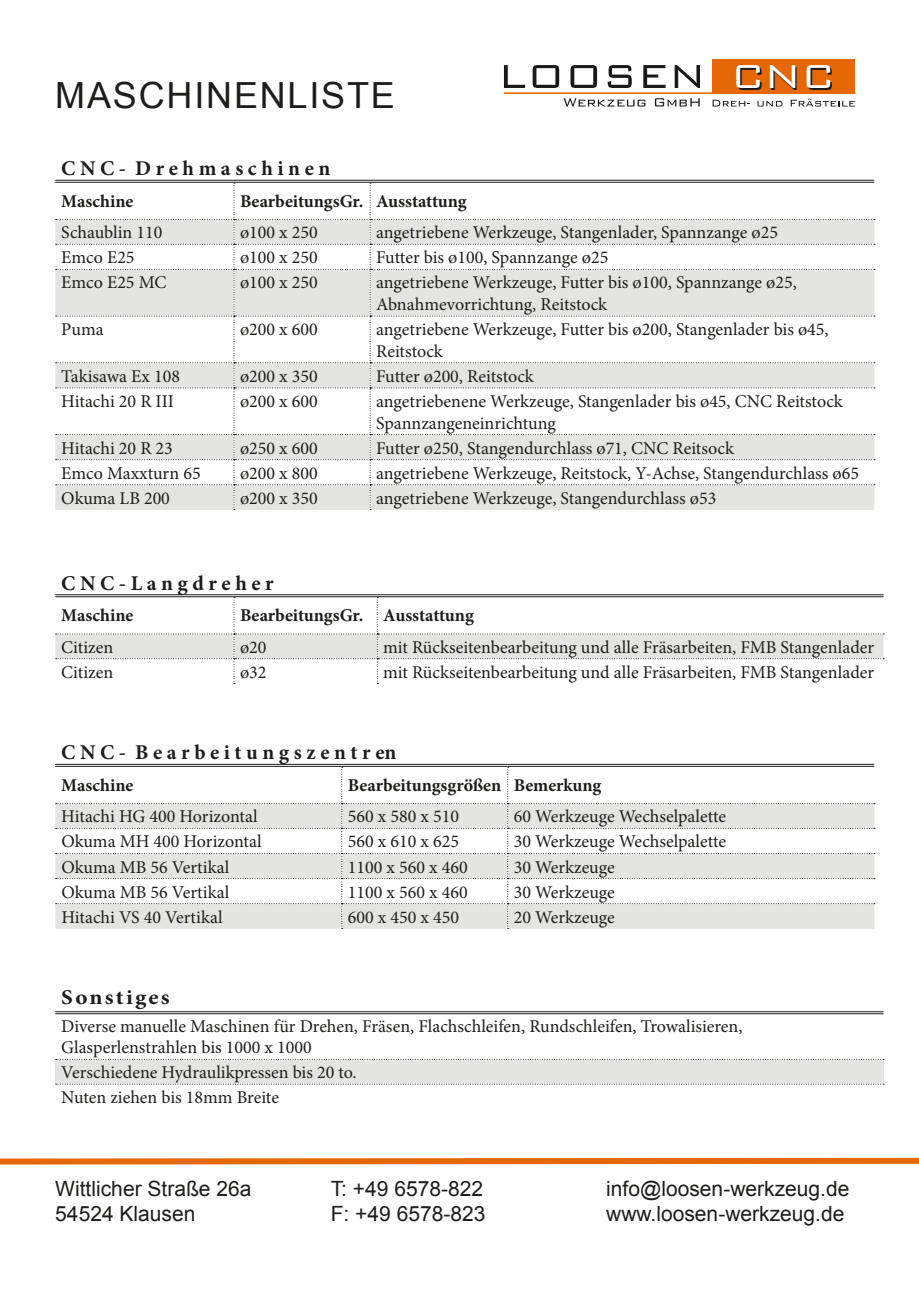
<style>
.page{position:relative;width:919px;height:1289px;background:#fff}
.page>*{position:absolute;margin:0;border:0;box-sizing:border-box;transform-origin:0 0}
.t1{font:300 44.4px "Bank Gothic";color:#fff}
.t2{font:36px "Arial";letter-spacing:.05em;color:#1d1d1b}
.t3{font:21px/25.2px "Arial";color:#1d1d1b}
.t4{font:700 21px "Minion Pro";letter-spacing:.095em;color:#1d1d1b}
.t5{font:700 21px "Minion Pro";letter-spacing:.095em;color:#1d1d1b;scale:1.1 1}
.t6{font:18px/21.6px "Minion Pro";color:#1d1d1b}
.t7{font:700 18px "Minion Pro";color:#1d1d1b}
</style>
<div class="page">
<div style="left:712px;top:59px;width:143px;height:35px;background:#e66706"></div>
<svg style="left:504px;top:65px;width:21px;height:23px"></svg>
<svg style="left:532px;top:65px;width:27px;height:23px"></svg>
<svg style="left:570px;top:65px;width:27px;height:23px"></svg>
<svg style="left:607px;top:65px;width:24px;height:23px"></svg>
<svg style="left:643px;top:65px;width:22px;height:23px"></svg>
<svg style="left:674px;top:65px;width:26px;height:23px"></svg>
<svg style="left:563px;top:98px;width:82px;height:8px"></svg>
<svg style="left:654px;top:98px;width:45px;height:8px"></svg>
<hr style="left:504px;top:92px;width:351px;height:2px;background:#e66706">
<svg style="left:712px;top:100px;width:38px;height:6px"></svg>
<svg style="left:757px;top:101px;width:25px;height:5px"></svg>
<svg style="left:790px;top:99px;width:64px;height:7px"></svg>
<svg style="left:56px;top:183px;width:818px;height:327px"></svg>
<hr style="left:55px;top:180px;width:179px;height:1px;background:#1d1d1b">
<hr style="left:55px;top:182px;width:179px;height:1px;background:#1d1d1b">
<hr style="left:234px;top:180px;width:136px;height:1px;background:#1d1d1b">
<hr style="left:234px;top:182px;width:136px;height:1px;background:#1d1d1b">
<hr style="left:370px;top:180px;width:504px;height:1px;background:#1d1d1b">
<hr style="left:370px;top:182px;width:504px;height:1px;background:#1d1d1b">
<hr style="left:55px;top:763px;width:287px;height:1px;background:#1d1d1b">
<hr style="left:55px;top:765px;width:287px;height:1px;background:#1d1d1b">
<hr style="left:342px;top:763px;width:165px;height:1px;background:#1d1d1b">
<hr style="left:342px;top:765px;width:165px;height:1px;background:#1d1d1b">
<hr style="left:507px;top:763px;width:367px;height:1px;background:#1d1d1b">
<hr style="left:507px;top:765px;width:367px;height:1px;background:#1d1d1b">
<svg style="left:56px;top:766px;width:818px;height:163px"></svg>
<hr style="left:55px;top:594px;width:179px;height:1px;background:#1d1d1b">
<hr style="left:55px;top:596px;width:179px;height:1px;background:#1d1d1b">
<hr style="left:234px;top:594px;width:143px;height:1px;background:#1d1d1b">
<hr style="left:234px;top:596px;width:143px;height:1px;background:#1d1d1b">
<hr style="left:377px;top:594px;width:506px;height:1px;background:#1d1d1b">
<hr style="left:377px;top:596px;width:506px;height:1px;background:#1d1d1b">
<svg style="left:55px;top:597px;width:829px;height:87px"></svg>
<div style="left:55px;top:1059px;width:828px;height:25px;background:#e4e4e3"></div>
<svg style="left:56px;top:1083px;width:828px;height:1px"></svg>
<hr style="left:55px;top:1011px;width:828px;height:1px;background:#1d1d1b">
<hr style="left:55px;top:1013px;width:828px;height:1px;background:#1d1d1b">
<svg style="left:56px;top:1059px;width:828px;height:1px"></svg>
<svg style="left:0;top:1157px;width:918px;height:8px;background:#ec8c43"></svg>
<h2 class="t2" style="left:55px;top:72px;width:341px">MASCHINENLISTE</h2>
<h1 class="t1" style="left:730px;top:42px;width:105px">CNC</h1>
<p class="t4" style="left:61px;top:154px;width:270px">C N C - D r e h m a s c h i n e n</p>
<p class="t7" style="left:61px;top:188px;width:74px">Maschine</p>
<p class="t7" style="left:240px;top:188px;width:228px">BearbeitungsGr. Ausstattung</p>
<p class="t6" style="left:61px;top:222px;width:103px">Schaublin 110</p>
<p class="t6" style="left:240px;top:222px;width:79px">ø100 x 250</p>
<p class="t6" style="left:376px;top:222px;width:403px">angetriebene Werkzeuge, Stangenlader, Spannzange ø25</p>
<p class="t6" style="left:61px;top:247px;width:75px">Emco E25</p>
<p class="t6" style="left:240px;top:247px;width:79px">ø100 x 250</p>
<p class="t6" style="left:376px;top:247px;width:234px">Futter bis ø100, Spannzange ø25</p>
<p class="t6" style="left:61px;top:272px;width:107px">Emco E25 MC</p>
<p class="t6" style="left:240px;top:272px;width:79px">ø100 x 250</p>
<p class="t6" style="left:376px;top:272px;width:422px">angetriebene Werkzeuge, Futter bis ø100, Spannzange ø25,<br>Abnahmevorrichtung, Reitstock</p>
<p class="t6" style="left:61px;top:319px;width:44px">Puma</p>
<p class="t6" style="left:240px;top:319px;width:79px">ø200 x 600</p>
<p class="t6" style="left:376px;top:319px;width:454px">angetriebene Werkzeuge, Futter bis ø200, Stangenlader bis ø45,<br>Reitstock</p>
<p class="t6" style="left:61px;top:365px;width:120px">Takisawa Ex 108</p>
<p class="t6" style="left:240px;top:365px;width:79px">ø200 x 350</p>
<p class="t6" style="left:376px;top:365px;width:159px">Futter ø200, Reitstock</p>
<p class="t6" style="left:61px;top:390px;width:114px">Hitachi 20 R III</p>
<p class="t6" style="left:240px;top:390px;width:79px">ø200 x 600</p>
<p class="t6" style="left:376px;top:390px;width:468px">angetriebenene Werkzeuge, Stangenlader bis ø45, CNC Reitstock<br>Spannzangeneinrichtung</p>
<p class="t6" style="left:61px;top:437px;width:113px">Hitachi 20 R 23</p>
<p class="t6" style="left:240px;top:437px;width:79px">ø250 x 600</p>
<p class="t6" style="left:376px;top:437px;width:359px">Futter ø250, Stangendurchlass ø71, CNC Reitsock</p>
<p class="t6" style="left:61px;top:462px;width:141px">Emco Maxxturn 65</p>
<p class="t6" style="left:240px;top:462px;width:79px">ø200 x 800</p>
<p class="t6" style="left:376px;top:462px;width:484px">angetriebene Werkzeuge, Reitstock, Y-Achse, Stangendurchlass ø65</p>
<p class="t6" style="left:61px;top:487px;width:110px">Okuma LB 200</p>
<p class="t6" style="left:240px;top:487px;width:79px">ø200 x 350</p>
<p class="t6" style="left:376px;top:487px;width:342px">angetriebene Werkzeuge, Stangendurchlass ø53</p>
<p class="t4" style="left:61px;top:568px;width:214px">C N C - L a n g d r e h e r</p>
<p class="t7" style="left:61px;top:603px;width:74px">Maschine</p>
<p class="t7" style="left:240px;top:603px;width:235px">BearbeitungsGr. Ausstattung</p>
<p class="t6" style="left:61px;top:636px;width:54px">Citizen</p>
<p class="t6" style="left:240px;top:636px;width:28px">ø20</p>
<p class="t6" style="left:383px;top:636px;width:492px">mit Rückseitenbearbeitung und alle Fräsarbeiten, FMB Stangenlader</p>
<p class="t6" style="left:61px;top:661px;width:54px">Citizen</p>
<p class="t6" style="left:240px;top:661px;width:28px">ø32</p>
<p class="t6" style="left:383px;top:661px;width:492px">mit Rückseitenbearbeitung und alle Fräsarbeiten, FMB Stangenlader</p>
<p class="t4" style="left:61px;top:737px;width:336px">C N C - B e a r b e i t u n g s z e n t r en</p>
<p class="t7" style="left:61px;top:772px;width:74px">Maschine</p>
<p class="t7" style="left:348px;top:772px;width:255px">Bearbeitungsgrößen Bemerkung</p>
<p class="t6" style="left:61px;top:806px;width:198px">Hitachi HG 400 Horizontal</p>
<p class="t6" style="left:348px;top:806px;width:113px">560 x 580 x 510</p>
<p class="t6" style="left:513px;top:806px;width:214px">60 Werkzeuge Wechselpalette</p>
<p class="t6" style="left:61px;top:831px;width:202px">Okuma MH 400 Horizontal</p>
<p class="t6" style="left:348px;top:831px;width:113px">560 x 610 x 625</p>
<p class="t6" style="left:513px;top:831px;width:214px">30 Werkzeuge Wechselpalette</p>
<p class="t6" style="left:61px;top:856px;width:169px">Okuma MB 56 Vertikal</p>
<p class="t6" style="left:348px;top:856px;width:121px">1100 x 560 x 460</p>
<p class="t6" style="left:513px;top:856px;width:102px">30 Werkzeuge</p>
<p class="t6" style="left:61px;top:881px;width:169px">Okuma MB 56 Vertikal</p>
<p class="t6" style="left:348px;top:881px;width:121px">1100 x 560 x 460</p>
<p class="t6" style="left:513px;top:881px;width:102px">30 Werkzeuge</p>
<p class="t6" style="left:61px;top:906px;width:163px">Hitachi VS 40 Vertikal</p>
<p class="t6" style="left:348px;top:906px;width:113px">600 x 450 x 450</p>
<p class="t6" style="left:514px;top:906px;width:102px">20 Werkzeuge</p>
<p class="t5" style="left:61px;top:982px;width:100px">Sonstiges</p>
<p class="t6" style="left:61px;top:1015px;width:682px">Diverse manuelle Maschinen für Drehen, Fräsen, Flachschleifen, Rundschleifen, Trowalisieren,<br>Glasperlenstrahlen bis 1000 x 1000</p>
<p class="t6" style="left:61px;top:1059px;width:297px;line-height:25px">Verschiedene Hydraulikpressen bis 20 to.<br>Nuten ziehen bis 18mm Breite</p>
<p class="t3" style="left:55px;top:1175px;width:198px">Wittlicher Straße 26a<br>54524 Klausen</p>
<p class="t3" style="left:331px;top:1175px;width:156px">T: +49 6578-822<br>F: +49 6578-823</p>
<p class="t3" style="left:606px;top:1175px;width:245px">info@loosen-werkzeug.de www.loosen-werkzeug.de</p>
</div>
